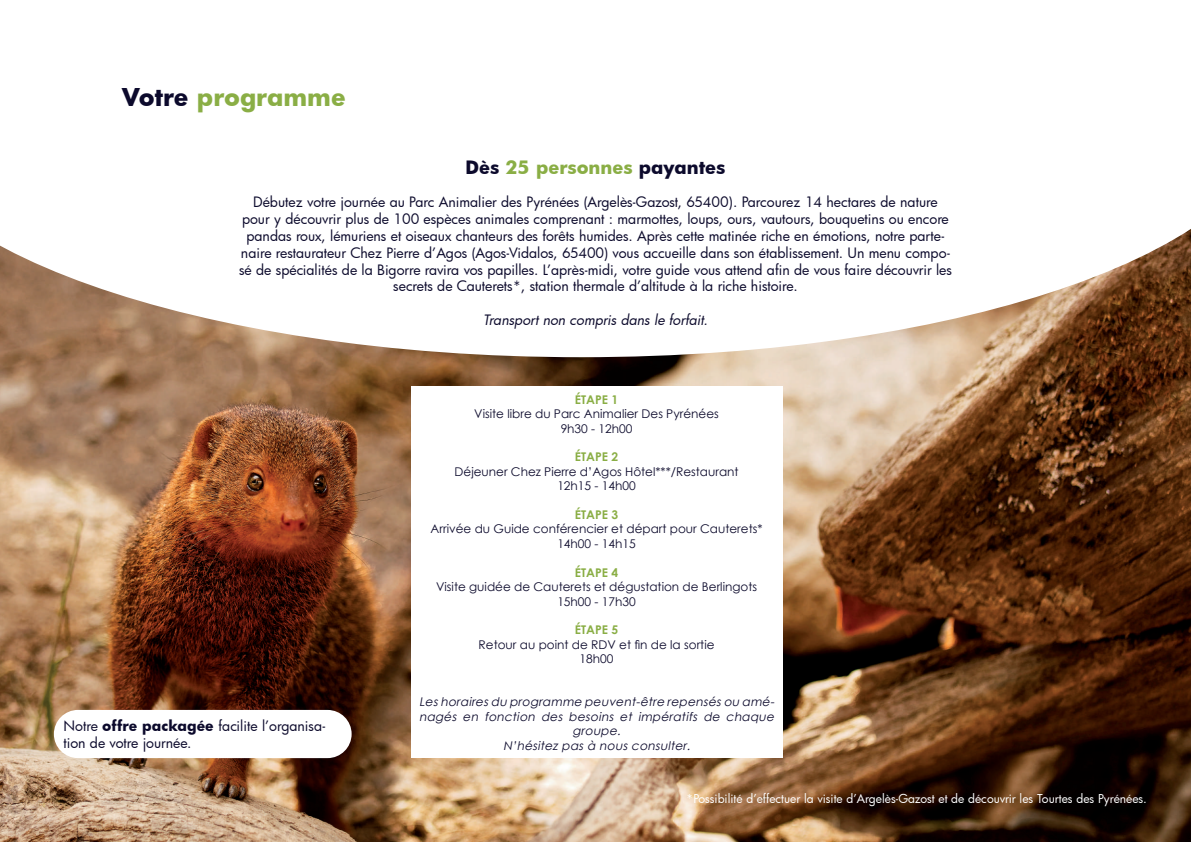
<style>
.page{position:relative;width:1191px;height:842px;background:#fff}
.page>*{position:absolute;margin:0;border:0;box-sizing:border-box;transform-origin:0 0}
.t1{font:700 24px "Futura";color:#8aae45}
.t2{font:700 18px "Futura";color:#0c0a2c}
.t3{font:14px/16.8px "Futura";letter-spacing:-.005em;color:#0c0a2c;text-align:center}
.t4{font:italic 14px "Futura";color:#0c0a2c}
.t5{font:12px/14.4px "Century Gothic";color:#0c0a2c;text-align:center}
.t6{font:italic 12px/14.4px "Century Gothic";color:#0c0a2c;text-align:center}
.t7{font:12px "Futura";color:#fff}
.t8{font:700 12px "Century Gothic";color:#8aae45}
.s1{color:#0c0a2c}
.s2{color:#8aae45}
.s3{font-weight:700}
</style>
<div class="page">
<img style="left:0;top:357px;width:1191px;height:485px">
<div style="left:410px;top:386px;width:372px;height:372px;background:#fff"></div>
<svg style="left:0;top:229px;width:1191px;height:128px"></svg>
<div style="left:54px;top:710px;width:297px;height:48px;background:#fff;border-radius:24px"></div>
<h1 class="t1" style="left:122px;top:80px;width:225px"><span class="s1">Votre</span> programme</h1>
<p class="t2" style="left:465px;top:154px;width:261px">Dès <span class="s2">25 personnes</span> payantes</p>
<p class="t3" style="left:239px;top:194px;width:714px">Débutez votre journée au Parc Animalier des Pyrénées (Argelès-Gazost, 65400). Parcourez 14 hectares de nature pour y découvrir plus de 100 espèces animales comprenant : marmottes, loups, ours, vautours, bouquetins ou encore pandas roux, lémuriens et oiseaux chanteurs des forêts humides. Après cette matinée riche en émotions, notre parte&shy;naire restaurateur Chez Pierre d’Agos (Agos-Vidalos, 65400) vous accueille dans son établissement. Un menu compo&shy;sé de spécialités de la Bigorre ravira vos papilles. L’après-midi, votre guide vous attend afin de vous faire découvrir les secrets de Cauterets*, station thermale d’altitude à la riche histoire.</p>
<p class="t4" style="left:483px;top:310px;width:226px">Transport non compris dans le forfait.</p>
<p class="t3" style="left:64px;top:717px;width:263px;text-align:left">Notre <span class="s3">offre packagée</span> facilite l’organisa&shy;tion de votre journée.</p>
<p class="t8" style="left:575px;top:390px;width:45px">ÉTAPE 1</p>
<p class="t5" style="left:474px;top:407px;width:246px">Visite libre du Parc Animalier Des Pyrénées<br>9h30 - 12h00</p>
<p class="t8" style="left:575px;top:448px;width:45px">ÉTAPE 2</p>
<p class="t5" style="left:454px;top:464px;width:285px">Déjeuner Chez Pierre d’Agos Hôtel***/Restaurant<br>12h15 - 14h00</p>
<p class="t8" style="left:575px;top:506px;width:45px">ÉTAPE 3</p>
<p class="t5" style="left:430px;top:522px;width:333px">Arrivée du Guide conférencier et départ pour Cauterets*<br>14h00 - 14h15</p>
<p class="t8" style="left:575px;top:563px;width:45px">ÉTAPE 4</p>
<p class="t5" style="left:436px;top:579px;width:322px">Visite guidée de Cauterets et dégustation de Berlingots<br>15h00 - 17h30</p>
<p class="t8" style="left:575px;top:621px;width:45px">ÉTAPE 5</p>
<p class="t5" style="left:478px;top:637px;width:237px">Retour au point de RDV et fin de la sortie<br>18h00</p>
<p class="t6" style="left:419px;top:695px;width:359px">Les horaires du programme peuvent-être repensés ou amé&shy;nagés en fonction des besoins et impératifs de chaque groupe.<br>N’hésitez pas à nous consulter.</p>
<p class="t7" style="left:686px;top:791px;width:462px">*Possibilité d’effectuer la visite d’Argelès-Gazost et de découvrir les Tourtes des Pyrénées.</p>
</div>
